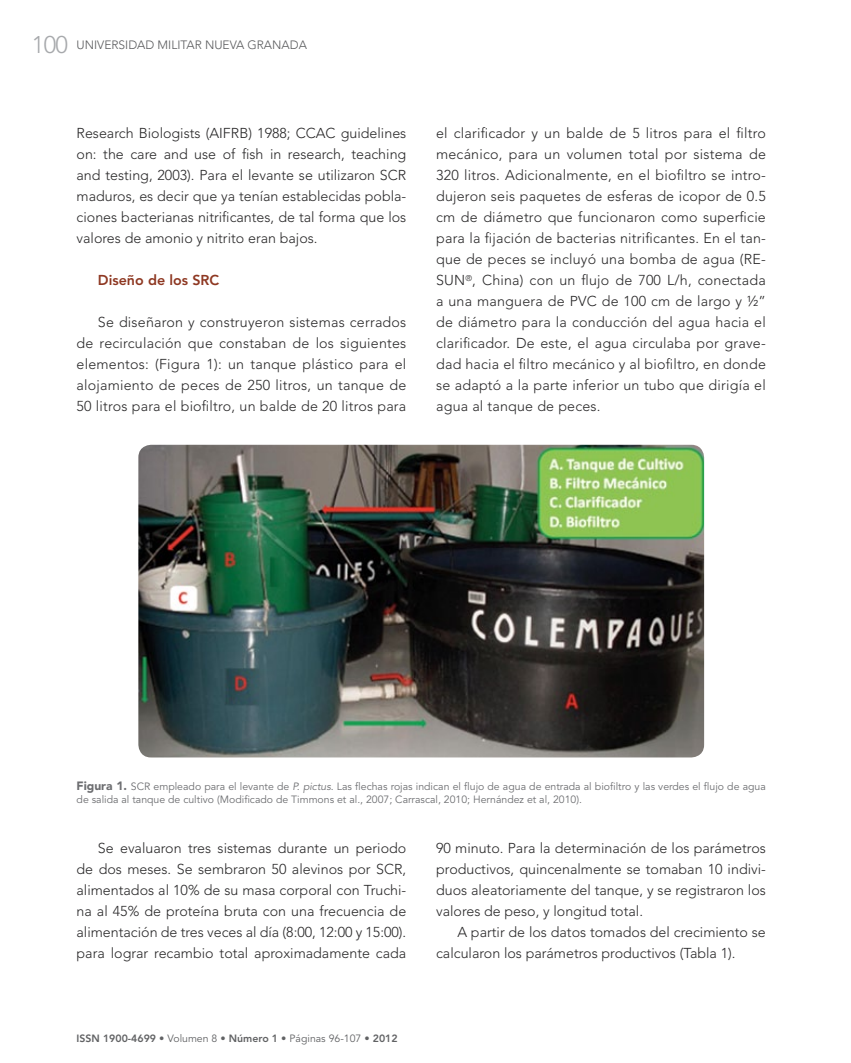
<style>
.page{position:relative;width:851px;height:1063px;background:#fff}
.page>*{position:absolute;margin:0;border:0;box-sizing:border-box;transform-origin:0 0}
.t1{font:300 14.25px/21px "Avenir";color:#292829;text-align:justify}
.t2{font:800 14.25px "Avenir";color:#8e3822}
.t3{font:300 12px "Avenir";color:#58595b}
.t4{font:10.5px/12.8px "Avenir";color:#6d6e71}
.t5{font:800 10.5px "Avenir";color:#616264}
.s1{font-size:24px;color:#a7a9ac}
.s2{font-weight:900;font-size:12px}
.s3{font-style:italic}
.s4{font-weight:400}
</style>
<div class="page">
<img style="left:138px;top:445px;width:566px;height:312px">
<p class="t3" style="left:32px;top:38px;width:276px"><span class="s1">100</span> UNIVERSIDAD MILITAR NUEVA GRANADA</p>
<p class="t1" style="left:77px;top:123px;width:331px">Research Biologists (AIFRB) 1988; CCAC guidelines on: the care and use of fish in research, teaching and testing, 2003). Para el levante se utilizaron SCR maduros, es decir que ya tenían establecidas pobla&shy;ciones bacterianas nitrificantes, de tal forma que los valores de amonio y nitrito eran bajos.</p>
<p class="t2" style="left:98px;top:272px;width:123px">Diseño de los SRC</p>
<p class="t1" style="left:77px;top:312px;width:331px;text-indent:21px">Se diseñaron y construyeron sistemas cerrados de recirculación que constaban de los siguientes elementos: (Figura 1): un tanque plástico para el alojamiento de peces de 250 litros, un tanque de 50 litros para el biofiltro, un balde de 20 litros para</p>
<p class="t1" style="left:436px;top:123px;width:331px">el clarificador y un balde de 5 litros para el filtro mecánico, para un volumen total por sistema de 320 litros. Adicionalmente, en el biofiltro se intro&shy;dujeron seis paquetes de esferas de icopor de 0.5 cm de diámetro que funcionaron como superficie para la fijación de bacterias nitrificantes. En el tan&shy;que de peces se incluyó una bomba de agua (RE-SUN<sup>®</sup>, China) con un flujo de 700 L/h, conectada a una manguera de PVC de 100 cm de largo y ½” de diámetro para la conducción del agua hacia el clarificador. De este, el agua circulaba por grave&shy;dad hacia el filtro mecánico y al biofiltro, en donde se adaptó a la parte inferior un tubo que dirigía el agua al tanque de peces.</p>
<p class="t4" style="left:77px;top:780px;width:690px"><span class="s2">Figura 1.</span> SCR empleado para el levante de <span class="s3">P. pictus</span>. Las flechas rojas indican el flujo de agua de entrada al biofiltro y las verdes el flujo de agua de salida al tanque de cultivo (Modificado de Timmons et al., 2007; Carrascal, 2010; Hernández et al, 2010).</p>
<p class="t1" style="left:77px;top:837px;width:331px;text-indent:21px">Se evaluaron tres sistemas durante un periodo de dos meses. Se sembraron 50 alevinos por SCR, alimentados al 10% de su masa corporal con Truchi&shy;na al 45% de proteína bruta con una frecuencia de alimentación de tres veces al día (8:00, 12:00 y 15:00). para lograr recambio total aproximadamente cada</p>
<p class="t1" style="left:436px;top:837px;width:331px">90 minuto. Para la determinación de los parámetros productivos, quincenalmente se tomaban 10 indivi&shy;duos aleatoriamente del tanque, y se registraron los valores de peso, y longitud total.</p>
<p class="t1" style="left:436px;top:921px;width:331px;text-indent:21px">A partir de los datos tomados del crecimiento se calcularon los parámetros productivos (Tabla 1).</p>
<p class="t5" style="left:77px;top:1032px;width:322px">ISSN 1900-4699 • <span class="s4">Volumen 8</span> • Número 1 • <span class="s4">Páginas 96-107</span> • 2012</p>
</div>
